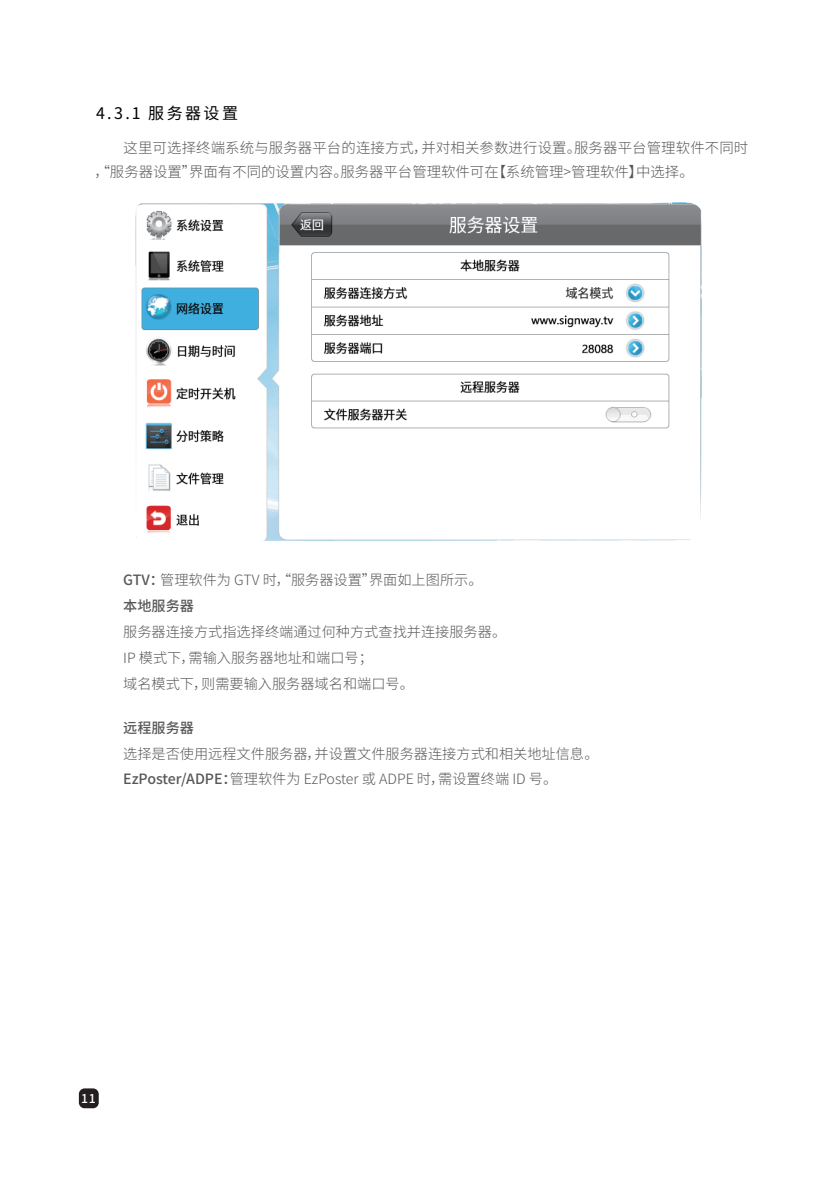
<style>
.page{position:relative;width:840px;height:1191px;background:#fff}
.page>*{position:absolute;margin:0;border:0;box-sizing:border-box;transform-origin:0 0}
.t1{font:16px "Source Han Sans CN";letter-spacing:.155em;color:#000}
.t2{font:300 14.4px/24px "Source Han Sans CN";letter-spacing:.01em;color:#57585a}
.t3{font:300 14.2px/25.8px "Source Han Sans CN";color:#57585a}
.t4{font:500 14.2px "Source Han Sans CN";color:#57585a}
.t5{font:500 12.2px "Source Han Sans CN";color:#fff}
.s1{font-weight:500}
</style>
<div class="page">
<img style="left:135px;top:203px;width:566px;height:338px">
<div style="left:79px;top:1088px;width:20px;height:20px;background:#231f20;border-radius:6px"></div>
<p class="t1" style="left:96px;top:104px;width:143px">4.3.1 服务器设置</p>
<p class="t2" style="left:95px;top:136px;width:654px;text-indent:29px">这里可选择终端系统与服务器平台的连接方式，并对相关参数进行设置。服务器平台管理软件不同时，“服务器设置”界面有不同的设置内容。服务器平台管理软件可在【系统管理&gt;管理软件】中选择。</p>
<p class="t3" style="left:123px;top:567px;width:361px"><span class="s1">GTV：</span>管理软件为 GTV 时，“服务器设置”界面如上图所示。<span class="s1">本地服务器</span></p>
<p class="t3" style="left:123px;top:619px;width:384px">服务器连接方式指选择终端通过何种方式查找并连接服务器。<br>IP 模式下，需输入服务器地址和端口号；<br>域名模式下，则需要输入服务器域名和端口号。</p>
<p class="t4" style="left:123px;top:719px;width:72px">远程服务器</p>
<p class="t3" style="left:123px;top:740px;width:476px">选择是否使用远程文件服务器，并设置文件服务器连接方式和相关地址信息。<br><span class="s1">EzPoster/ADPE：</span>管理软件为 EzPoster 或 ADPE 时，需设置终端 ID 号。</p>
<p class="t5" style="left:81px;top:1091px;width:16px">11</p>
</div>
